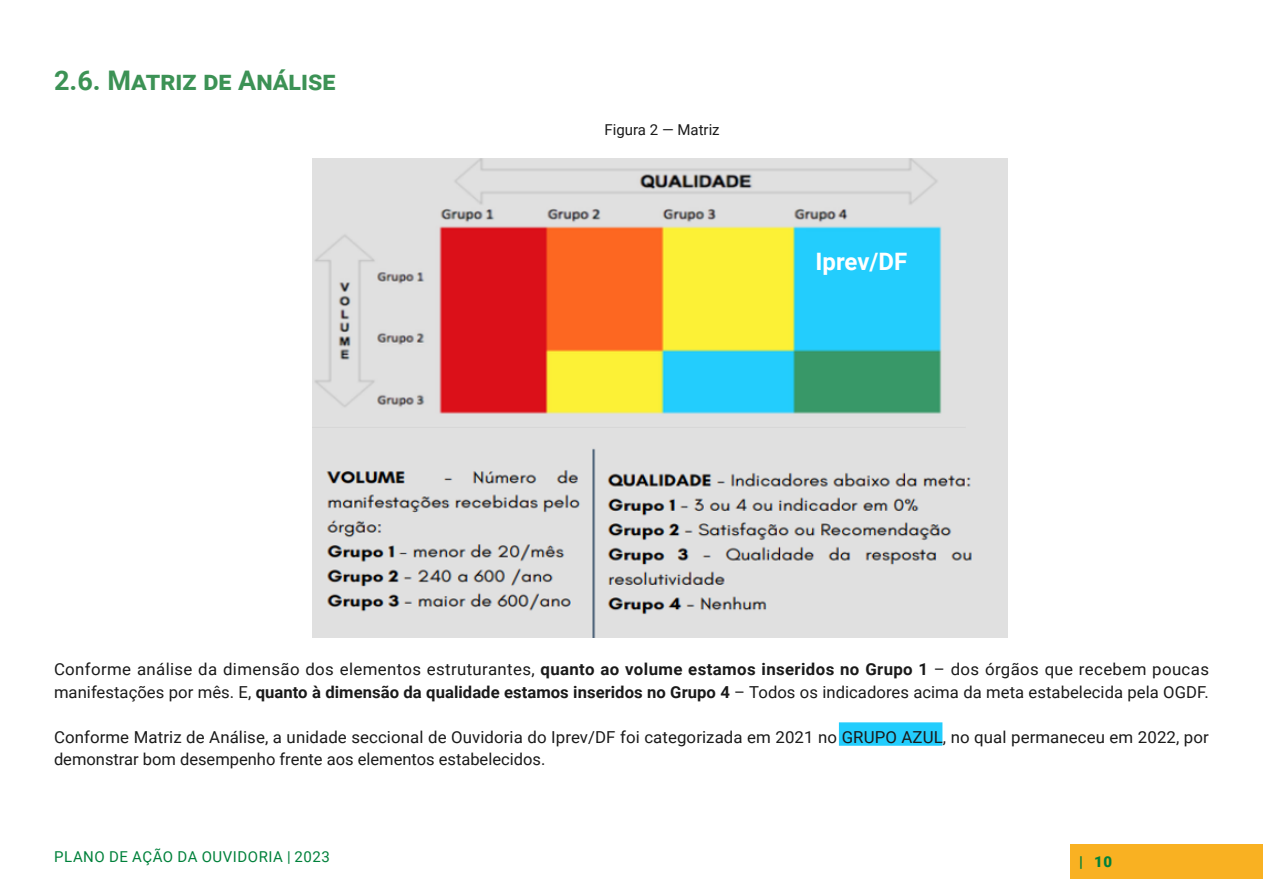
<style>
.page{position:relative;width:1263px;height:893px;background:#fff}
.page>*{position:absolute;margin:0;border:0;box-sizing:border-box;transform-origin:0 0}
.t1{font:700 27px "Roboto";color:#3c9255}
.t2{font:700 24px "Roboto";color:#fff}
.t3{font:16.5px/22.5px "Roboto";letter-spacing:.005em;color:#1a1a1a}
.t4{font:15px "Roboto";letter-spacing:.035em;color:#00813b}
.t5{font:15px "Roboto";color:#1a1a1a}
.t6{font:900 15px "Roboto";color:#00813b}
.s1{font-weight:700}
</style>
<div class="page">
<div style="left:1070px;top:844px;width:193px;height:34px;background:#f9b122"></div>
<div style="left:839px;top:722px;width:103px;height:24px;background:#23cdfd;border:2px solid #23cdfd"></div>
<img style="left:313px;top:158px;width:694px;height:479px">
<h1 class="t1" style="left:54px;top:61px;width:283px">2.6. Matriz de Análise</h1>
<p class="t5" style="left:604px;top:119px;width:117px">Figura 2 — Matriz</p>
<h2 class="t2" style="left:815px;top:245px;width:93px">Iprev/DF</h2>
<p class="t3" style="left:54px;top:657px;width:1156px">Conforme análise da dimensão dos elementos estruturantes, <span class="s1">quanto ao volume estamos inseridos no Grupo 1</span> – dos órgãos que recebem poucas manifestações por mês. E, <span class="s1">quanto à dimensão da qualidade estamos inseridos no Grupo 4</span> – Todos os indicadores acima da meta estabelecida pela OGDF.</p>
<p class="t3" style="left:54px;top:725px;width:1156px">Conforme Matriz de Análise, a unidade seccional de Ouvidoria do Iprev/DF foi categorizada em 2021 no GRUPO AZUL, no qual permaneceu em 2022, por demonstrar bom desempenho frente aos elementos estabelecidos.</p>
<p class="t4" style="left:54px;top:846px;width:277px">PLANO DE AÇÃO DA OUVIDORIA | 2023</p>
<p class="t6" style="left:1079px;top:851px;width:35px">| 10</p>
</div>
